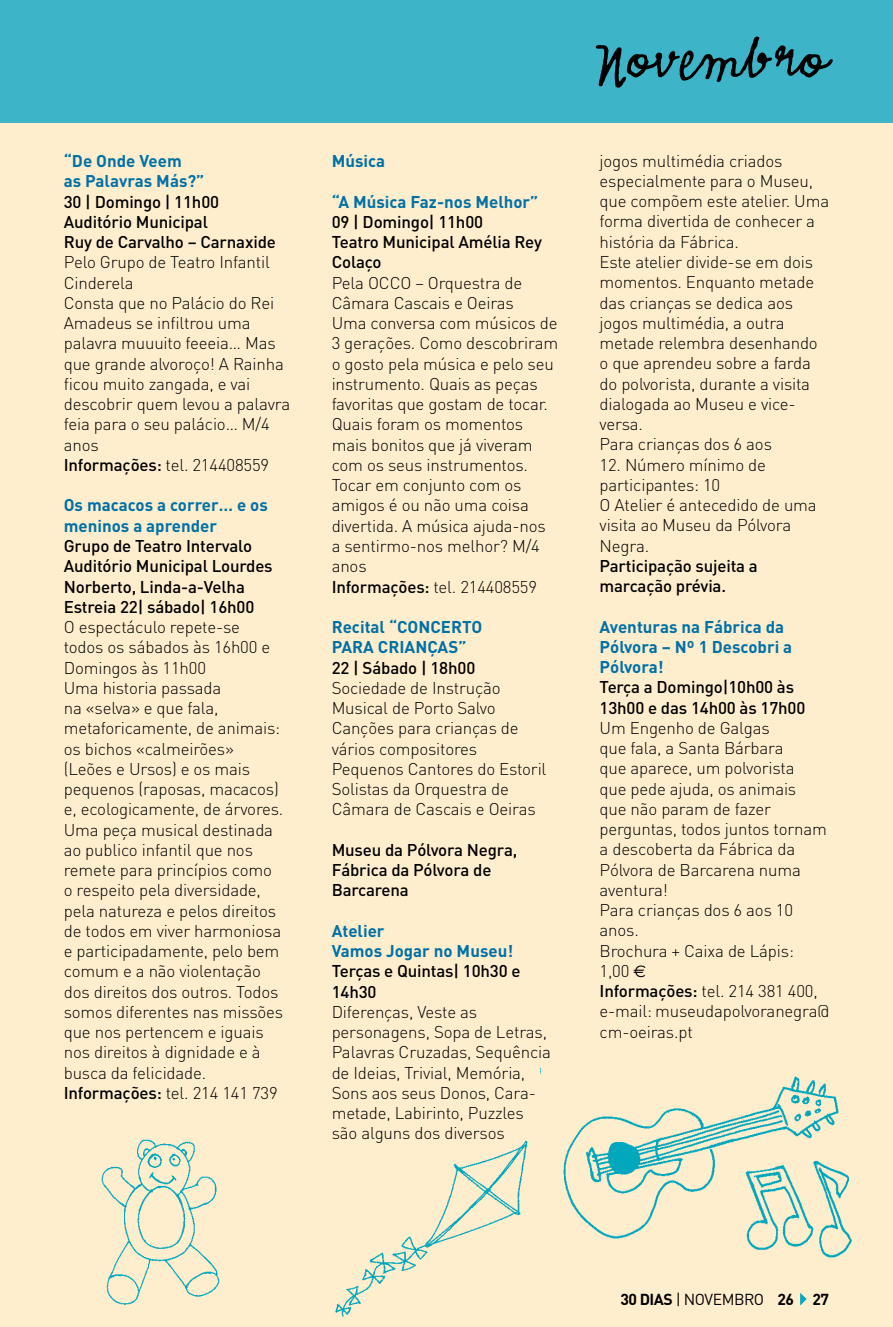
<style>
.page{position:relative;width:893px;height:1327px;background:#ffeece}
.page>*{position:absolute;margin:0;border:0;box-sizing:border-box;transform-origin:0 0}
.t1{font:67.5px "Emmascript MVB";color:#000}
.t2{font:300 16.88px/20.2px "DIN";letter-spacing:-.01em;color:#000}
.t3{font:500 16.88px/20.2px "DIN";letter-spacing:-.01em;color:#000}
.t4{font:700 16.88px/20.2px "DIN";color:#0071a5}
.t5{font:700 15.75px "DIN";letter-spacing:-.03em;color:#000}
.s1{font-weight:500}
.s2{font-family:"Euro Sans";font-weight:400}
.s3{font-weight:400}
</style>
<div class="page">
<svg style="left:800px;top:1295px;width:7px;height:10px"></svg>
<div style="left:0;top:0;width:893px;height:123px;background:#3db4c8"></div>
<img style="left:563px;top:1076px;width:289px;height:219px">
<img style="left:101px;top:1139px;width:119px;height:166px">
<img style="left:335px;top:1140px;width:193px;height:177px">
<p class="t4" style="left:64px;top:150px;width:142px">“De Onde Veem<br>as Palavras Más?”</p>
<p class="t3" style="left:64px;top:191px;width:214px">30 | Domingo | 11h00<br>Auditório Municipal<br>Ruy de Carvalho – Carnaxide</p>
<p class="t2" style="left:64px;top:252px;width:228px">Pelo Grupo de Teatro Infantil<br>Cinderela<br>Consta que no Palácio do Rei<br>Amadeus se infiltrou uma palavra muuuito feeeia… Mas que grande alvoroço! A Rainha ficou muito zangada, e vai descobrir quem levou a palavra feia para o seu palácio… M/4 anos<br><span class="s1">Informações:</span> tel. 214408559</p>
<p class="t4" style="left:64px;top:494px;width:206px">Os macacos a correr… e os meninos a aprender</p>
<p class="t3" style="left:64px;top:535px;width:210px">Grupo de Teatro Intervalo<br>Auditório Municipal Lourdes<br>Norberto, Linda-a-Velha<br>Estreia 22| sábado| 16h00</p>
<p class="t2" style="left:64px;top:616px;width:221px">O espectáculo repete-se todos os sábados às 16h00 e<br>Domingos às 11h00<br>Uma historia passada<br>na «selva» e que fala, metaforicamente, de animais: os bichos «calmeirões» (Leões e Ursos) e os mais pequenos (raposas, macacos) e, ecologicamente, de árvores.<br>Uma peça musical destinada ao publico infantil que nos remete para princípios como o respeito pela diversidade, pela natureza e pelos direitos de todos em viver harmoniosa e participadamente, pelo bem comum e a não violentação dos direitos dos outros. Todos somos diferentes nas missões que nos pertencem e iguais nos direitos à dignidade e à busca da felicidade.<br><span class="s1">Informações:</span> tel. 214 141 739</p>
<p class="t4" style="left:332px;top:150px;width:55px">Música</p>
<p class="t4" style="left:332px;top:191px;width:208px">“A Música Faz-nos Melhor”</p>
<p class="t3" style="left:332px;top:211px;width:212px">09 | Domingo| 11h00<br>Teatro Municipal Amélia Rey<br>Colaço</p>
<p class="t2" style="left:332px;top:272px;width:228px">Pela OCCO – Orquestra de<br>Câmara Cascais e Oeiras<br>Uma conversa com músicos de<br>3 gerações. Como descobriram o gosto pela música e pelo seu instrumento. Quais as peças favoritas que gostam de tocar.<br>Quais foram os momentos mais bonitos que já viveram com os seus instrumentos.<br>Tocar em conjunto com os amigos é ou não uma coisa divertida. A música ajuda-nos a sentirmo-nos melhor? M/4 anos<br><span class="s1">Informações:</span> tel. 214408559</p>
<p class="t4" style="left:332px;top:616px;width:152px">Recital “CONCERTO<br>PARA CRIANÇAS”</p>
<p class="t3" style="left:332px;top:657px;width:145px">22 | Sábado | 18h00</p>
<p class="t2" style="left:332px;top:677px;width:216px">Sociedade de Instrução<br>Musical de Porto Salvo<br>Canções para crianças de vários compositores<br>Pequenos Cantores do Estoril<br>Solistas da Orquestra de<br>Câmara de Cascais e Oeiras</p>
<p class="t3" style="left:332px;top:839px;width:187px">Museu da Pólvora Negra,<br>Fábrica da Pólvora de<br>Barcarena</p>
<p class="t4" style="left:332px;top:920px;width:183px">Atelier<br>Vamos Jogar no Museu!</p>
<p class="t3" style="left:332px;top:960px;width:190px">Terças e Quintas| 10h30 e<br>14h30</p>
<p class="t2" style="left:332px;top:1001px;width:221px">Diferenças, Veste as personagens, Sopa de Letras,<br>Palavras Cruzadas, Sequência de Ideias, Trivial, Memória,<br>Sons aos seus Donos, Cara&shy;metade, Labirinto, Puzzles são alguns dos diversos</p>
<h1 class="t1" style="left:596px;top:23px;width:234px">Novembro</h1>
<p class="t2" style="left:600px;top:150px;width:231px">jogos multimédia criados especialmente para o Museu, que compõem este atelier. Uma forma divertida de conhecer a história da Fábrica.<br>Este atelier divide-se em dois momentos. Enquanto metade das crianças se dedica aos jogos multimédia, a outra metade relembra desenhando o que aprendeu sobre a farda do polvorista, durante a visita dialogada ao Museu e vice&shy;versa.<br>Para crianças dos 6 aos</p>
<p class="t2" style="left:600px;top:454px;width:219px">12. Número mínimo de participantes: 10<br>O Atelier é antecedido de uma visita ao Museu da Pólvora<br>Negra.</p>
<p class="t3" style="left:600px;top:555px;width:160px">Participação sujeita a marcação prévia.</p>
<p class="t4" style="left:600px;top:615px;width:194px">Aventuras na Fábrica da<br>Pólvora – Nº 1 Descobri a<br>Pólvora!</p>
<p class="t3" style="left:600px;top:676px;width:207px">Terça a Domingo|10h00 às<br>13h00 e das 14h00 às 17h00</p>
<p class="t2" style="left:600px;top:717px;width:231px">Um Engenho de Galgas<br>que fala, a Santa Bárbara<br>que aparece, um polvorista<br>que pede ajuda, os animais<br>que não param de fazer perguntas, todos juntos tornam a descoberta da Fábrica da<br>Pólvora de Barcarena numa aventura!<br>Para crianças dos 6 aos 10 anos.<br>Brochura + Caixa de Lápis:<br>1,00 <span class="s2">€<br></span><span class="s1">Informações:</span> tel. 214 381 400, e-mail: museudapolvoranegra@ cm-oeiras.pt</p>
<p class="t5" style="left:620px;top:1288px;width:210px">30 DIAS <span class="s3">| NOVEMBRO</span> 26 27</p>
</div>
